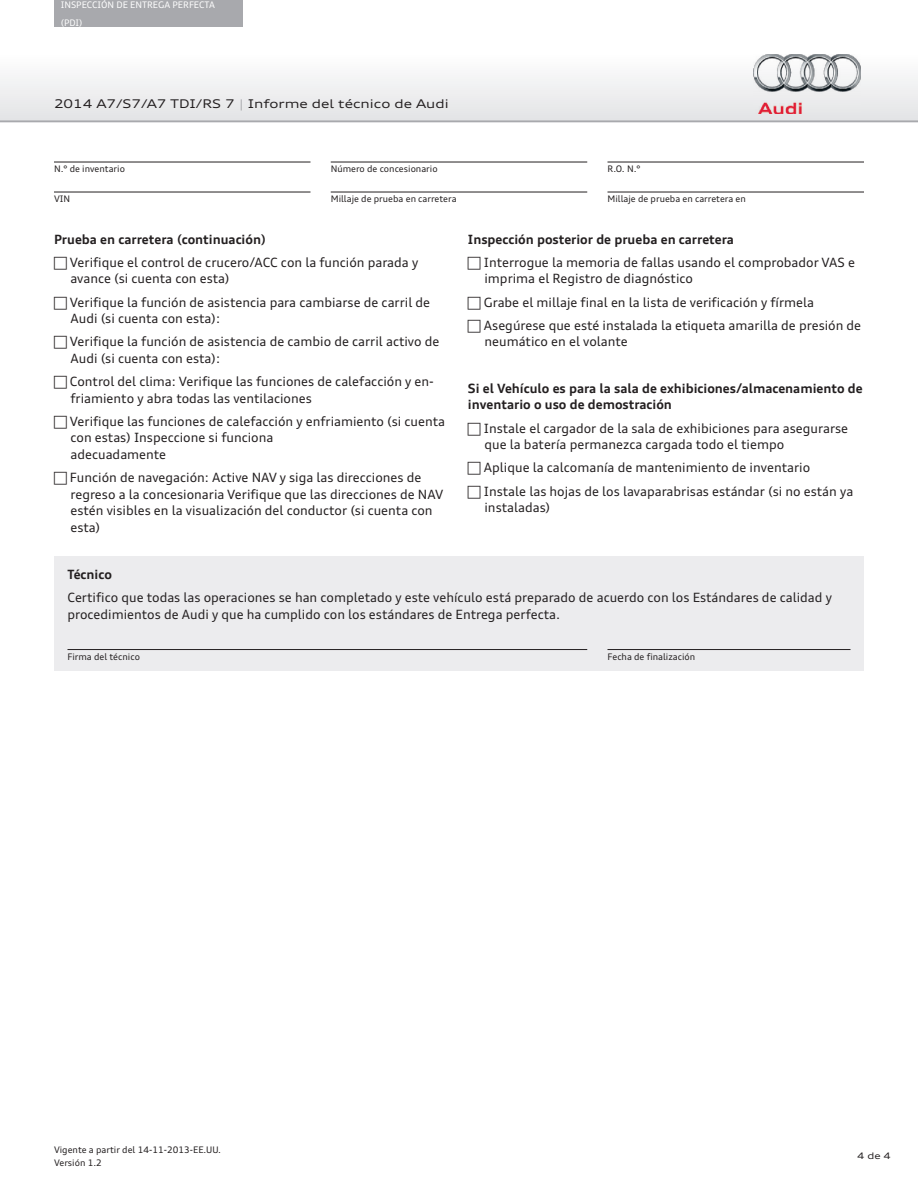
<style>
.page{position:relative;width:918px;height:1188px;background:#fff}
.page>*{position:absolute;margin:0;border:0;box-sizing:border-box;transform-origin:0 0}
.t1{font:12.75px/16.5px "Audi Type";color:#231f20}
.t2{font:700 12.75px/16.5px "Audi Type";color:#231f20}
.t3{font:expanded 12px "Audi Type";color:#231f20}
.t4{font:9px/13.5px "Audi Type";color:#231f20}
.t5{font:9px/18px "Audi Type";color:#fff}
.t6{font:expanded 9px "Audi Type";color:#231f20}
.s1{color:#a8a9ad}
</style>
<div class="page">
<svg style="left:0;top:67px;width:918px;height:54px"></svg>
<div style="left:54px;top:0;width:189px;height:27px;background:#a8a9ad"></div>
<hr style="left:0;top:121px;width:918px;height:1px;background:#a8a9ad">
<hr style="left:54px;top:162px;width:256px;height:1px;background:#231f20">
<hr style="left:331px;top:162px;width:256px;height:1px;background:#231f20">
<hr style="left:54px;top:192px;width:256px;height:1px;background:#231f20">
<hr style="left:331px;top:192px;width:256px;height:1px;background:#231f20">
<hr style="left:608px;top:162px;width:256px;height:1px;background:#231f20">
<hr style="left:608px;top:192px;width:256px;height:1px;background:#231f20">
<img style="left:754px;top:54px;width:107px;height:60px">
<div style="left:54px;top:556px;width:810px;height:114px;background:#ececee"></div>
<hr style="left:68px;top:649px;width:519px;height:1px;background:#231f20">
<hr style="left:608px;top:649px;width:242px;height:1px;background:#231f20">
<p class="t5" style="left:61px;top:-4px;width:156px">INSPECCIÓN DE ENTREGA PERFECTA (PDI)</p>
<p class="t3" style="left:54px;top:96px;width:396px">2014 A7/S7/A7 TDI/RS 7 <span class="s1">|</span> Informe del técnico de Audi</p>
<p class="t4" style="left:54px;top:162px;width:73px">N.° de inventario</p>
<p class="t4" style="left:331px;top:162px;width:108px">Número de concesionario</p>
<p class="t4" style="left:54px;top:192px;width:18px">VIN</p>
<p class="t4" style="left:331px;top:192px;width:127px">Millaje de prueba en carretera</p>
<p class="t2" style="left:54px;top:231px;width:214px">Prueba en carretera (continuación)</p>
<p class="t1" style="left:70px;top:254px;width:350px">Verifique el control de crucero/ACC con la función parada y avance (si cuenta con esta)</p>
<p class="t1" style="left:70px;top:294px;width:362px">Verifique la función de asistencia para cambiarse de carril de<br>Audi (si cuenta con esta):</p>
<p class="t1" style="left:70px;top:333px;width:371px">Verifique la función de asistencia de cambio de carril activo de<br>Audi (si cuenta con esta):</p>
<p class="t1" style="left:70px;top:373px;width:365px">Control del clima: Verifique las funciones de calefacción y en&shy;friamiento y abra todas las ventilaciones</p>
<p class="t1" style="left:70px;top:413px;width:377px">Verifique las funciones de calefacción y enfriamiento (si cuenta con estas) Inspeccione si funciona<br>adecuadamente</p>
<p class="t1" style="left:70px;top:469px;width:375px">Función de navegación: Active NAV y siga las direcciones de regreso a la concesionaria Verifique que las direcciones de NAV estén visibles en la visualización del conductor (si cuenta con esta)</p>
<p class="t4" style="left:608px;top:162px;width:35px">R.O. N.°</p>
<p class="t4" style="left:608px;top:192px;width:140px">Millaje de prueba en carretera en</p>
<p class="t2" style="left:468px;top:231px;width:268px">Inspección posterior de prueba en carretera</p>
<p class="t1" style="left:484px;top:254px;width:373px">Interrogue la memoria de fallas usando el comprobador VAS e imprima el Registro de diagnóstico</p>
<p class="t1" style="left:484px;top:290px;width:379px;line-height:23.2px">Grabe el millaje final en la lista de verificación y fírmela<br>Asegúrese que esté instalada la etiqueta amarilla de presión de</p>
<p class="t1" style="left:484px;top:334px;width:145px">neumático en el volante</p>
<p class="t2" style="left:468px;top:380px;width:396px">Si el Vehículo es para la sala de exhibiciones/almacenamiento de inventario o uso de demostración</p>
<p class="t1" style="left:484px;top:420px;width:366px">Instale el cargador de la sala de exhibiciones para asegurarse que la batería permanezca cargada todo el tiempo</p>
<p class="t1" style="left:484px;top:456px;width:371px;line-height:23.2px">Aplique la calcomanía de mantenimiento de inventario<br>Instale las hojas de los lavaparabrisas estándar (si no están ya</p>
<p class="t1" style="left:484px;top:499px;width:67px">instaladas)</p>
<p class="t2" style="left:68px;top:566px;width:46px">Técnico</p>
<p class="t1" style="left:68px;top:589px;width:766px">Certifico que todas las operaciones se han completado y este vehículo está preparado de acuerdo con los Estándares de calidad y procedimientos de Audi y que ha cumplido con los estándares de Entrega perfecta.</p>
<p class="t4" style="left:68px;top:650px;width:74px">Firma del técnico</p>
<p class="t4" style="left:608px;top:650px;width:89px">Fecha de finalización</p>
<p class="t4" style="left:54px;top:1143px;width:169px">Vigente a partir del 14-11-2013-EE.UU.<br>Versión 1.2</p>
<p class="t6" style="left:857px;top:1149px;width:35px">4 de 4</p>
</div>
